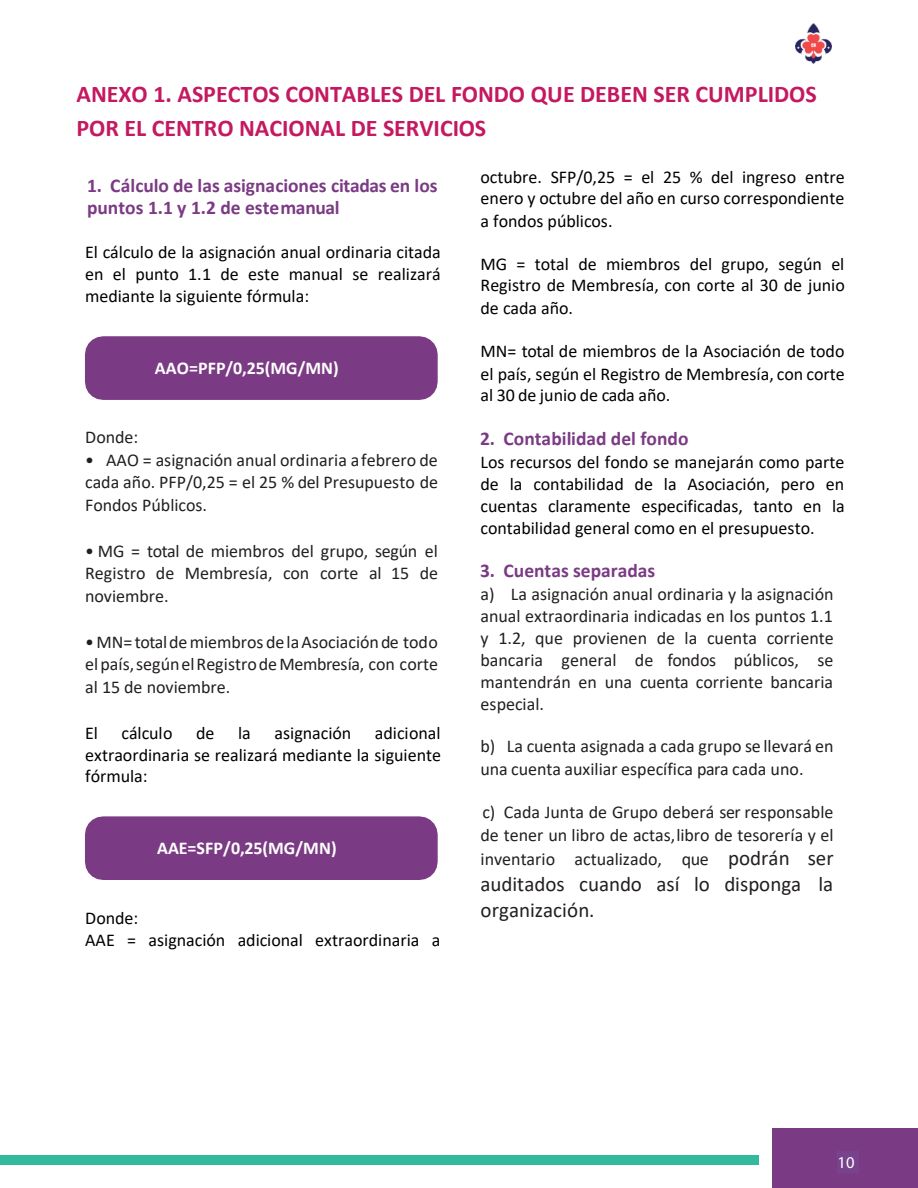
<style>
.page{position:relative;width:918px;height:1188px;background:#fff}
.page>*{position:absolute;margin:0;border:0;box-sizing:border-box;transform-origin:0 0}
.t1{font:700 24px/33.8px "Calibri";color:#c41960}
.t2{font:21px/26px "Calibri";color:#231f20}
.t3{font:700 19.5px/22.2px "Calibri";color:#7b3b84}
.t4{font:18px/21.9px "Calibri";color:#000;text-align:justify}
.t5{font:18px/22.6px "Calibri";color:#231f20;text-align:justify}
.t6{font:700 18px "Calibri";color:#fff}
.t7{font:18px "Cambria";color:#fff}
.t8{font:16.5px "Myriad Pro";color:#fff}
.s1{font-size:21px}
</style>
<div class="page">
<img style="left:795px;top:23px;width:36px;height:40px">
<div style="left:772px;top:1128px;width:146px;height:60px;background:#7b3b84"></div>
<div style="left:0;top:1156px;width:759px;height:9px;background:#33ba9d"></div>
<div style="left:85px;top:336px;width:353px;height:64px;background:#7b3b84"></div>
<div style="left:85px;top:816px;width:353px;height:64px;background:#7b3b84"></div>
<div style="left:837px;top:1151px;width:22px;height:21px;background:#78428c"></div>
<h1 class="t1" style="left:77px;top:77px;width:742px">ANEXO 1. ASPECTOS CONTABLES DEL FONDO QUE DEBEN SER CUMPLIDOS<br>POR EL CENTRO NACIONAL DE SERVICIOS</h1>
<p class="t3" style="left:87px;top:174px;width:352px">1. Cálculo de las asignaciones citadas en los puntos 1.1 y 1.2 de estemanual</p>
<p class="t4" style="left:85px;top:240px;width:357px">El cálculo de la asignación anual ordinaria citada en el punto 1.1 de este manual se realizará mediante la siguiente fórmula:</p>
<p class="t6" style="left:155px;top:355px;width:185px">AAO=PFP/0,25(MG/MN)</p>
<p class="t5" style="left:85px;top:426px;width:55px">Donde:</p>
<p class="t5" style="left:85px;top:448px;width:354px">• AAO = asignación anual ordinaria a febrero de cada año. PFP/0,25 = el 25 % del Presupuesto de Fondos Públicos.</p>
<p class="t5" style="left:85px;top:539px;width:354px">• MG = total de miembros del grupo, según el Registro de Membresía, con corte al 15 de noviembre.</p>
<p class="t5" style="left:85px;top:630px;width:354px">•MN= totaldemiembros de laAsociaciónde todo elpaís,segúnelRegistrodeMembresía, con corte al 15 de noviembre.</p>
<p class="t4" style="left:85px;top:721px;width:14px">El</p>
<p class="t4" style="left:122px;top:721px;width:53px">cálculo</p>
<p class="t4" style="left:196px;top:721px;width:20px">de</p>
<p class="t4" style="left:238px;top:721px;width:14px">la</p>
<p class="t4" style="left:274px;top:721px;width:78px">asignación</p>
<p class="t4" style="left:85px;top:721px;width:357px;text-indent:290px">adicional extraordinaria se realizará mediante la siguiente fórmula:</p>
<p class="t6" style="left:157px;top:835px;width:181px">AAE=SFP/0,25(MG/MN)</p>
<p class="t4" style="left:85px;top:907px;width:357px">Donde:<br>AAE = asignación adicional extraordinaria a</p>
<p class="t4" style="left:481px;top:165px;width:366px">octubre. SFP/0,25 = el 25 % del ingreso entre enero y octubre del año en curso correspondiente a fondos públicos.</p>
<p class="t4" style="left:481px;top:252px;width:366px">MG = total de miembros del grupo, según el Registro de Membresía, con corte al 30 de junio de cada año.</p>
<p class="t4" style="left:481px;top:340px;width:366px">MN= total de miembros de la Asociación de todo el país, según el Registro de Membresía, con corte al 30 de junio de cada año.</p>
<p class="t3" style="left:480px;top:427px;width:210px">2. Contabilidad del fondo</p>
<p class="t4" style="left:481px;top:450px;width:366px">Los recursos del fondo se manejarán como parte de la contabilidad de la Asociación, pero en cuentas claramente especificadas, tanto en la contabilidad general como en el presupuesto.</p>
<p class="t3" style="left:480px;top:559px;width:177px">3. Cuentas separadas</p>
<p class="t5" style="left:481px;top:582px;width:355px;line-height:22px">a) La asignación anual ordinaria y la asignación anual extraordinaria indicadas en los puntos 1.1 y 1.2, que provienen de la cuenta corriente bancaria general de fondos públicos, se mantendrán en una cuenta corriente bancaria especial.</p>
<p class="t5" style="left:481px;top:735px;width:355px;line-height:22.2px">b) La cuenta asignada a cada grupo se llevará en una cuenta auxiliar específica para cada uno.</p>
<p class="t5" style="left:481px;top:801px;width:355px;line-height:22px">c) Cada Junta de Grupo deberá ser responsable de tener un libro de actas,libro de tesorería y el</p>
<p class="t5" style="left:481px;top:848px;width:355px">inventario actualizado, que <span class="s1">podrán ser</span></p>
<p class="t2" style="left:481px;top:870px;width:354px">auditados cuando así lo disponga la organización.</p>
<p class="t7" style="left:836px;top:1151px;width:22px">11</p>
<p class="t8" style="left:838px;top:1153px;width:18px">10</p>
</div>
